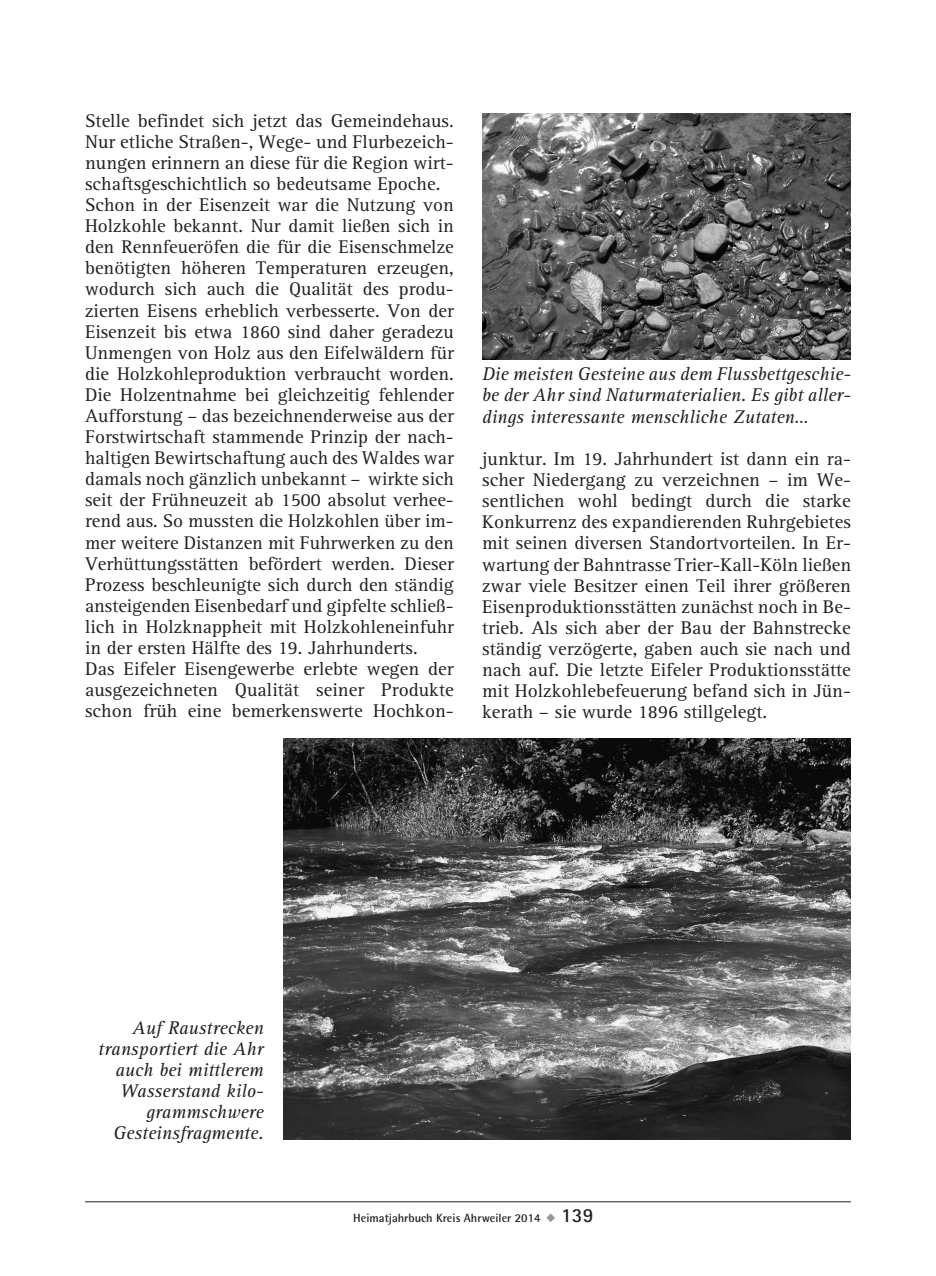
<style>
.page{position:relative;width:936px;height:1276px;background:#fff}
.page>*{position:absolute;margin:0;border:0;box-sizing:border-box;transform-origin:0 0}
.t1{font:19px/21px "AT Rotis Serif";color:#231f20}
.t2{font:italic 19px/21px "AT Rotis Serif";color:#231f20;text-align:justify}
.t3{font:700 12px "Rotis Semi Sans";color:#231f20}
.s1{color:#939598}
.s2{font-family:"Rotis Sans Serif";font-size:20px}
</style>
<div class="page">
<hr style="left:85px;top:1201px;width:765px;height:1px;background:#231f20">
<img style="left:482px;top:113px;width:368px;height:246px">
<img style="left:283px;top:738px;width:567px;height:401px">
<p class="t1" style="left:85px;top:111px;width:370px">Stelle befindet sich jetzt das Gemeindehaus.<br>Nur etliche Straßen-, Wege- und Flurbezeich&shy;nungen erinnern an diese für die Region wirt&shy;schaftsgeschichtlich so bedeutsame Epoche.<br>Schon in der Eisenzeit war die Nutzung von Holzkohle bekannt. Nur damit ließen sich in den Rennfeueröfen die für die Eisenschmelze benötigten höheren Temperaturen erzeugen, wodurch sich auch die Qualität des produ&shy;zierten Eisens erheblich verbesserte. Von der Eisenzeit bis etwa 1860 sind daher geradezu Unmengen von Holz aus den Eifelwäldern für die Holzkohleproduktion verbraucht worden.<br>Die Holzentnahme bei gleichzeitig fehlender Aufforstung – das bezeichnenderweise aus der Forstwirtschaft stammende Prinzip der nach&shy;haltigen Bewirtschaftung auch des Waldes war damals noch gänzlich unbekannt – wirkte sich seit der Frühneuzeit ab 1500 absolut verhee&shy;rend aus. So mussten die Holzkohlen über im&shy;mer weitere Distanzen mit Fuhrwerken zu den Verhüttungsstätten befördert werden. Dieser Prozess beschleunigte sich durch den ständig ansteigenden Eisenbedarf und gipfelte schließ&shy;lich in Holzknappheit mit Holzkohleneinfuhr in der ersten Hälfte des 19. Jahrhunderts.<br>Das Eifeler Eisengewerbe erlebte wegen der ausgezeichneten Qualität seiner Produkte schon früh eine bemerkenswerte Hochkon-</p>
<p class="t2" style="left:482px;top:364px;width:370px">Die meisten Gesteine aus dem Flussbettgeschie&shy;be der Ahr sind Naturmaterialien. Es gibt aller&shy;dings interessante menschliche Zutaten…</p>
<p class="t1" style="left:482px;top:449px;width:370px;text-align:justify">junktur. Im 19. Jahrhundert ist dann ein ra&shy;scher Niedergang zu verzeichnen – im We&shy;sentlichen wohl bedingt durch die starke Konkurrenz des expandierenden Ruhrgebietes mit seinen diversen Standortvorteilen. In Er&shy;wartung der Bahntrasse Trier-Kall-Köln ließen zwar viele Besitzer einen Teil ihrer größeren Eisenproduktionsstätten zunächst noch in Be&shy;trieb. Als sich aber der Bau der Bahnstrecke ständig verzögerte, gaben auch sie nach und nach auf. Die letzte Eifeler Produktionsstätte mit Holzkohlebefeuerung befand sich in Jün&shy;kerath – sie wurde 1896 stillgelegt.</p>
<p class="t2" style="left:98px;top:1017px;width:167px;text-align:right">Auf Raustrecken transportiert die Ahr auch bei mittlerem<br>Wasserstand kilo&shy;grammschwere<br>Gesteinsfragmente.</p>
<p class="t3" style="left:353px;top:1210px;width:242px">Heimatjahrbuch Kreis Ahrweiler 2014 <span class="s1">◆</span> <span class="s2">139</span></p>
</div>
